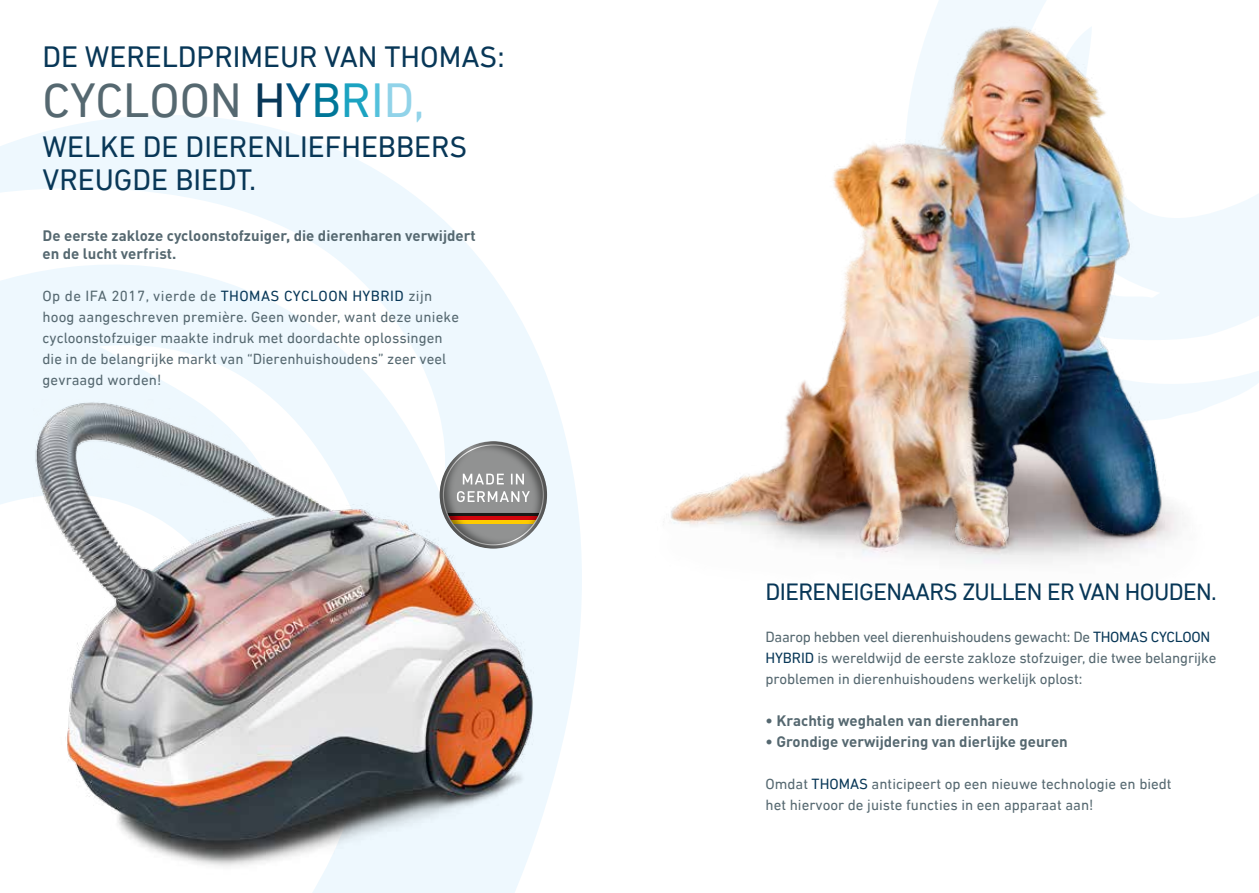
<style>
.page{position:relative;width:1259px;height:893px;background:#fff}
.page>*{position:absolute;margin:0;border:0;box-sizing:border-box;transform-origin:0 0}
.t1{font:48.9px "DIN Next LT Pro";color:#556870}
.t2{font:30px/33px "DIN Next LT Pro";color:#083757}
.t3{font:24px "DIN Next LT Pro";letter-spacing:-.025em;color:#083757}
.t4{font:15px/21px "DIN Next LT Pro";color:#556870}
.t5{font:700 15px/18px "DIN Pro";color:#556870}
.s1{color:#083757}
.s2{color:#005481}
.s3{color:#007798}
.s4{color:#1ba3c1}
.s5{color:#54c1dc}
.s6{color:#91d3e9}
</style>
<div class="page">
<svg style="left:1214px;top:194px;width:45px;height:211px;fill:#f1f9fe"></svg>
<svg style="left:0;top:115px;width:555px;height:778px;fill:#eef8fe"></svg>
<img style="left:671px;top:0;width:543px;height:564px">
<img style="left:0;top:400px;width:582px;height:488px">
<h2 class="t2" style="left:43px;top:40px;width:463px">DE WERELDPRIMEUR VAN THOMAS:</h2>
<h1 class="t1" style="left:43px;top:72px;width:383px">CYCLOON <span class="s1">H</span><span class="s2">Y</span><span class="s3">B</span><span class="s4">R</span><span class="s5">I</span><span class="s6">D,</span></h1>
<h2 class="t2" style="left:43px;top:130px;width:426px">WELKE DE DIERENLIEFHEBBERS<br>VREUGDE BIEDT.</h2>
<p class="t5" style="left:43px;top:225px;width:435px">De eerste zakloze cycloonstofzuiger, die dierenharen verwijdert en de lucht verfrist.</p>
<p class="t4" style="left:43px;top:285px;width:418px">Op de IFA 2017, vierde de <span class="s1">THOMAS CYCLOON HYBRID</span> zijn hoog aangeschreven première. Geen wonder, want deze unieke cycloonstofzuiger maakte indruk met doordachte oplossingen die in de belangrijke markt van “Dierenhuishoudens” zeer veel gevraagd worden!</p>
<h3 class="t3" style="left:765px;top:577px;width:453px">DIERENEIGENAARS ZULLEN ER VAN HOUDEN.</h3>
<p class="t4" style="left:765px;top:626px;width:452px">Daarop hebben veel dierenhuishoudens gewacht: De <span class="s1">THOMAS CYCLOON<br>HYBRID</span> is wereldwijd de eerste zakloze stofzuiger, die twee belangrijke problemen in dierenhuishoudens werkelijk oplost:</p>
<p class="t5" style="left:765px;top:709px;width:255px">• Krachtig weghalen van dierenharen</p>
<p class="t5" style="left:765px;top:730px;width:304px">• Grondige verwijdering van dierlijke geuren</p>
<p class="t4" style="left:765px;top:773px;width:407px">Omdat <span class="s1">THOMAS</span> anticipeert op een nieuwe technologie en biedt het hiervoor de juiste functies in een apparaat aan!</p>
</div>
